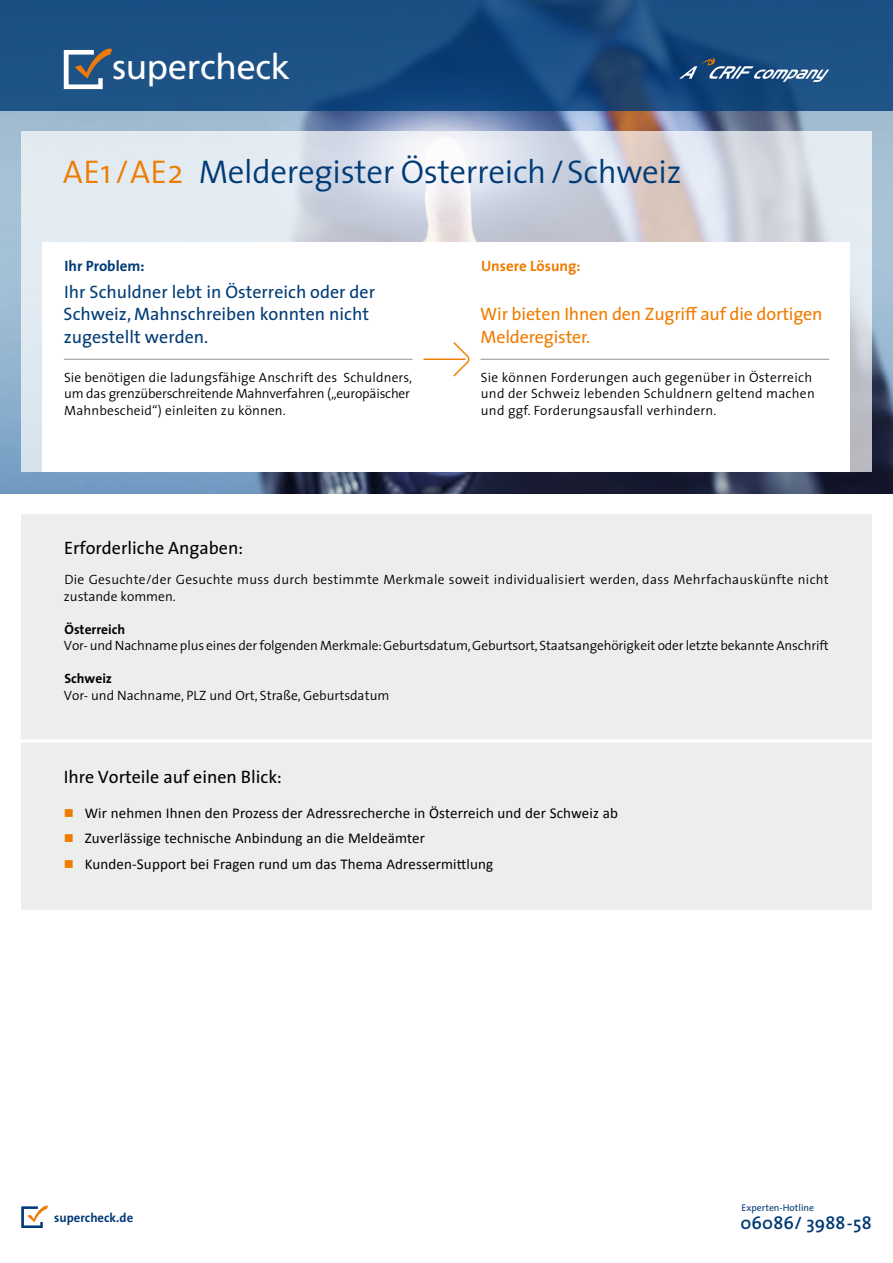
<style>
.page{position:relative;width:893px;height:1263px;background:#fff}
.page>*{position:absolute;margin:0;border:0;box-sizing:border-box;transform-origin:0 0}
.t1{font:34.95px "Frutiger";letter-spacing:-.01em;color:#fff}
.t2{font:300 33px "The Sans";letter-spacing:-.01em;color:#003b76}
.t3{font:18px/22.5px "The Sans";color:#003b76}
.t4{font:18px/22.5px "The Sans";letter-spacing:-.01em;color:#ef7c00}
.t5{font:18px "The Sans";color:#000}
.t6{font:600 18px "The Sans";letter-spacing:.01em;color:#003b76}
.t7{font:15px/25.5px "Calibri";letter-spacing:.01em;color:#000}
.t8{font:700 15px "The Sans";color:#ef7c00}
.t9{font:700 15px "The Sans";color:#003b76}
.t10{font:300 13.5px/16.5px "The Sans";letter-spacing:.01em;color:#000}
.t11{font:300 13.5px "The Sans";letter-spacing:-.01em;color:#000}
.t12{font:700 13.5px "The Sans";color:#000}
.t13{font:700 12.75px "The Sans";color:#003978}
.t14{font:9.75px "The Sans";color:#003b76}
.s1{color:#ef7c00}
</style>
<div class="page">
<svg style="left:21px;top:1205px;width:27px;height:23px"></svg>
<img style="left:0;top:111px;width:893px;height:382px">
<svg style="left:0;top:0;width:893px;height:111px;background:#194c81"></svg>
<svg style="left:64px;top:47px;width:50px;height:42px"></svg>
<svg style="left:679px;top:57px;width:150px;height:25px;background:#3f6791"></svg>
<svg style="left:21px;top:132px;width:851px;height:340px;background:#dadfe6"></svg>
<svg style="left:43px;top:242px;width:807px;height:230px"></svg>
<svg style="left:452px;top:340px;width:19px;height:38px"></svg>
<hr style="left:423px;top:359px;width:43px;height:1px;background:#ef7c00">
<hr style="left:480px;top:359px;width:349px;height:1px;background:#9c9d9d">
<hr style="left:64px;top:359px;width:348px;height:1px;background:#9c9d9d">
<div style="left:21px;top:514px;width:851px;height:396px;background:#eceeeb"></div>
<hr style="left:0;top:739px;width:893px;height:3px;background:#fff">
<svg style="left:65px;top:809px;width:8px;height:8px"></svg>
<svg style="left:65px;top:834px;width:8px;height:8px"></svg>
<svg style="left:65px;top:860px;width:8px;height:8px"></svg>
<h1 class="t1" style="left:112px;top:46px;width:179px">supercheck</h1>
<h2 class="t2" style="left:63px;top:145px;width:620px"><span class="s1">AE1 /AE2</span> Melderegister Österreich /Schweiz</h2>
<p class="t9" style="left:65px;top:253px;width:81px">Ihr Problem:</p>
<h3 class="t3" style="left:64px;top:280px;width:313px">Ihr Schuldner lebt in Österreich oder der<br>Schweiz, Mahnschreiben konnten nicht zugestellt werden.</h3>
<p class="t10" style="left:64px;top:368px;width:350px">Sie benötigen die ladungsfähige Anschrift des Schuldners, um das grenzüberschreitende Mahnverfahren („europäischer<br>Mahnbescheid“) einleiten zu können.</p>
<p class="t8" style="left:481px;top:253px;width:101px">Unsere Lösung:</p>
<h3 class="t4" style="left:480px;top:302px;width:344px">Wir bieten Ihnen den Zugriff auf die dortigen<br>Melderegister.</h3>
<p class="t10" style="left:481px;top:368px;width:336px">Sie können Forderungen auch gegenüber in Österreich und der Schweiz lebenden Schuldnern geltend machen und ggf. Forderungsausfall verhindern.</p>
<h3 class="t5" style="left:64px;top:533px;width:181px">Erforderliche Angaben:</h3>
<p class="t10" style="left:64px;top:571px;width:767px">Die Gesuchte/der Gesuchte muss durch bestimmte Merkmale soweit individualisiert werden, dass Mehrfachauskünfte nicht zustande kommen.</p>
<p class="t12" style="left:65px;top:618px;width:62px">Österreich</p>
<p class="t11" style="left:64px;top:634px;width:766px">Vor- und Nachname plus eines der folgenden Merkmale: Geburtsdatum, Geburtsort, Staatsangehörigkeit oder letzte bekannte Anschrift</p>
<p class="t12" style="left:64px;top:667px;width:49px">Schweiz</p>
<p class="t10" style="left:64px;top:686px;width:327px">Vor- und Nachname, PLZ und Ort, Straße, Geburtsdatum</p>
<h3 class="t5" style="left:64px;top:762px;width:220px">Ihre Vorteile auf einen Blick:</h3>
<p class="t7" style="left:85px;top:800px;width:535px">Wir nehmen Ihnen den Prozess der Adressrecherche in Österreich und der Schweiz ab<br>Zuverlässige technische Anbindung an die Meldeämter<br>Kunden-Support bei Fragen rund um das Thema Adressermittlung</p>
<p class="t13" style="left:54px;top:1206px;width:81px">supercheck.de</p>
<p class="t14" style="left:742px;top:1200px;width:74px">Experten-Hotline</p>
<h3 class="t6" style="left:740px;top:1208px;width:133px">06086/ 3988 -58</h3>
</div>
